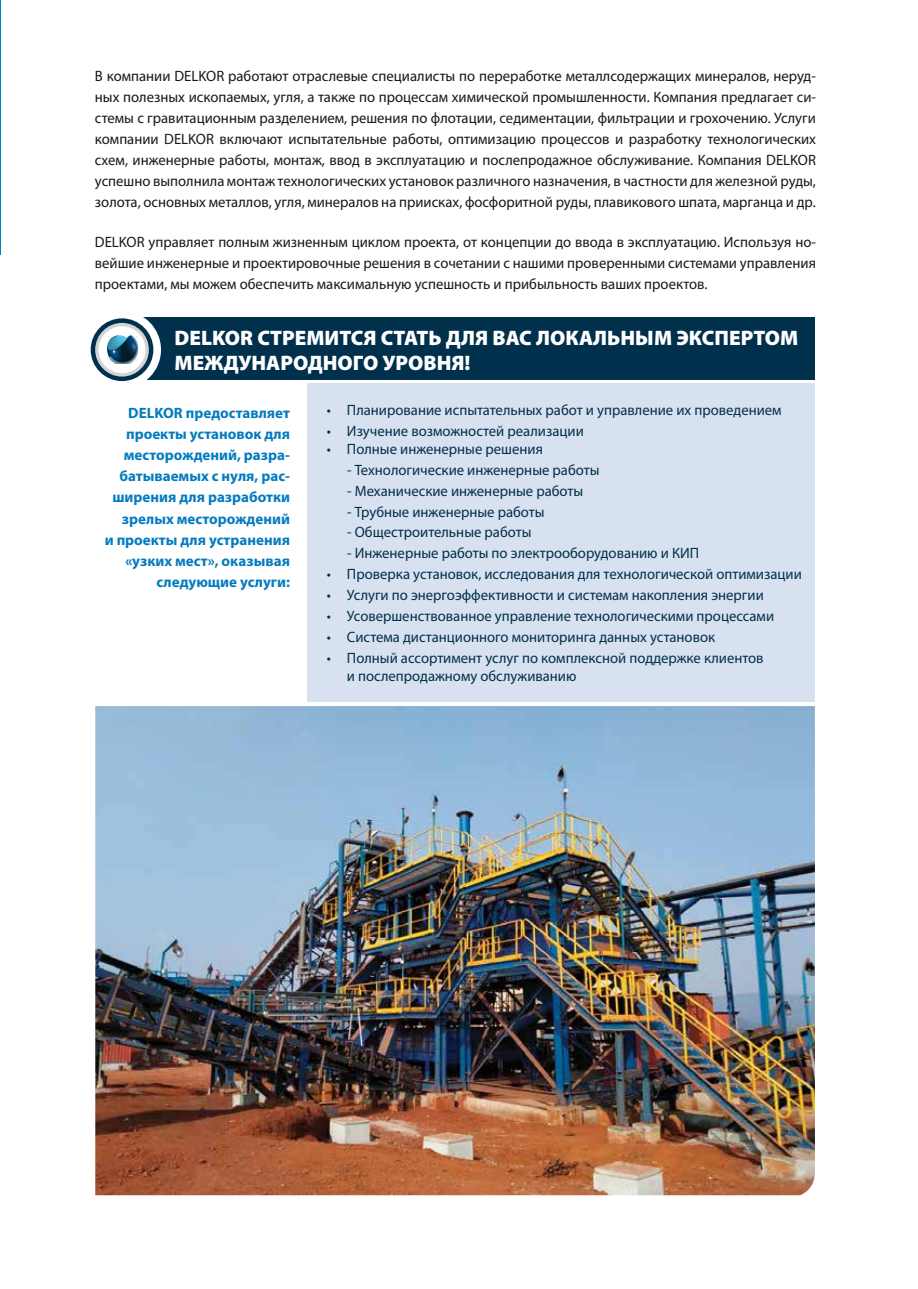
<style>
.page{position:relative;width:918px;height:1289px;background:#fff}
.page>*{position:absolute;margin:0;border:0;box-sizing:border-box;transform-origin:0 0}
.t1{font:900 21px/25.2px "Myriad Pro";color:#fff}
.t2{font:15px/21px "Myriad Pro";color:#1a171b;text-align:justify}
.t3{font:15px/18px "Myriad Pro";color:#01304a}
.t4{font:700 15px/21px "Myriad Pro";color:#047bc1;text-align:right}
</style>
<div class="page">
<div style="left:127px;top:317px;width:688px;height:63px;background:#01304d"></div>
<div style="left:83px;top:311px;width:78px;height:78px;background:#fff;border-radius:50%"></div>
<svg style="left:93px;top:320px;width:58px;height:59px"></svg>
<div style="left:91px;top:318px;width:62px;height:63px;border:4px solid #01304d;border-radius:50%"></div>
<div style="left:307px;top:383px;width:508px;height:318px;background:#d8e1f0"></div>
<hr style="left:0;top:0;width:1px;height:254px;background:#0081c6">
<img style="left:95px;top:706px;width:720px;height:489px">
<svg style="left:98px;top:326px;width:47px;height:47px"></svg>
<p class="t2" style="left:95px;top:65px;width:723px">В компании DELKOR работают отраслевые специалисты по переработке металлсодержащих минералов, неруд&shy;ных полезных ископаемых, угля, а также по процессам химической промышленности. Компания предлагает си&shy;стемы с гравитационным разделением, решения по флотации, седиментации, фильтрации и грохочению. Услуги компании DELKOR включают испытательные работы, оптимизацию процессов и разработку технологических схем, инженерные работы, монтаж, ввод в эксплуатацию и послепродажное обслуживание. Компания DELKOR успешно выполнила монтаж технологических установок различного назначения, в частности для железной руды, золота, основных металлов, угля, минералов на приисках, фосфоритной руды, плавикового шпата, марганца и др.</p>
<p class="t2" style="left:95px;top:232px;width:723px">DELKOR управляет полным жизненным циклом проекта, от концепции до ввода в эксплуатацию. Используя но&shy;вейшие инженерные и проектировочные решения в сочетании с нашими проверенными системами управления проектами, мы можем обеспечить максимальную успешность и прибыльность ваших проектов.</p>
<h1 class="t1" style="left:175px;top:324px;width:625px">DELKOR СТРЕМИТСЯ СТАТЬ ДЛЯ ВАС ЛОКАЛЬНЫМ ЭКСПЕРТОМ<br>МЕЖДУНАРОДНОГО УРОВНЯ!</h1>
<p class="t4" style="left:105px;top:402px;width:187px">DELKOR предоставляет проекты установок для месторождений, разра&shy;батываемых с нуля, рас&shy;ширения для разработки зрелых месторождений<br>и проекты для устранения «узких мест», оказывая следующие услуги:</p>
<p class="t3" style="left:327px;top:401px;width:456px">• Планирование испытательных работ и управление их проведением</p>
<p class="t3" style="left:327px;top:422px;width:259px">• Изучение возможностей реализации</p>
<p class="t3" style="left:327px;top:440px;width:218px">• Полные инженерные решения</p>
<p class="t3" style="left:347px;top:461px;width:254px">- Технологические инженерные работы</p>
<p class="t3" style="left:347px;top:482px;width:238px">- Механические инженерные работы</p>
<p class="t3" style="left:347px;top:502px;width:199px">- Трубные инженерные работы</p>
<p class="t3" style="left:347px;top:523px;width:186px">- Общестроительные работы</p>
<p class="t3" style="left:347px;top:544px;width:353px">- Инженерные работы по электрооборудованию и КИП</p>
<p class="t3" style="left:327px;top:565px;width:477px">• Проверка установок, исследования для технологической оптимизации</p>
<p class="t3" style="left:327px;top:586px;width:439px">• Услуги по энергоэффективности и системам накопления энергии</p>
<p class="t3" style="left:327px;top:607px;width:449px">• Усовершенствованное управление технологическими процессами</p>
<p class="t3" style="left:327px;top:628px;width:390px">• Система дистанционного мониторинга данных установок</p>
<p class="t3" style="left:347px;top:649px;width:418px;text-indent:-20px">• Полный ассортимент услуг по комплексной поддержке клиентов и послепродажному обслуживанию</p>
</div>
